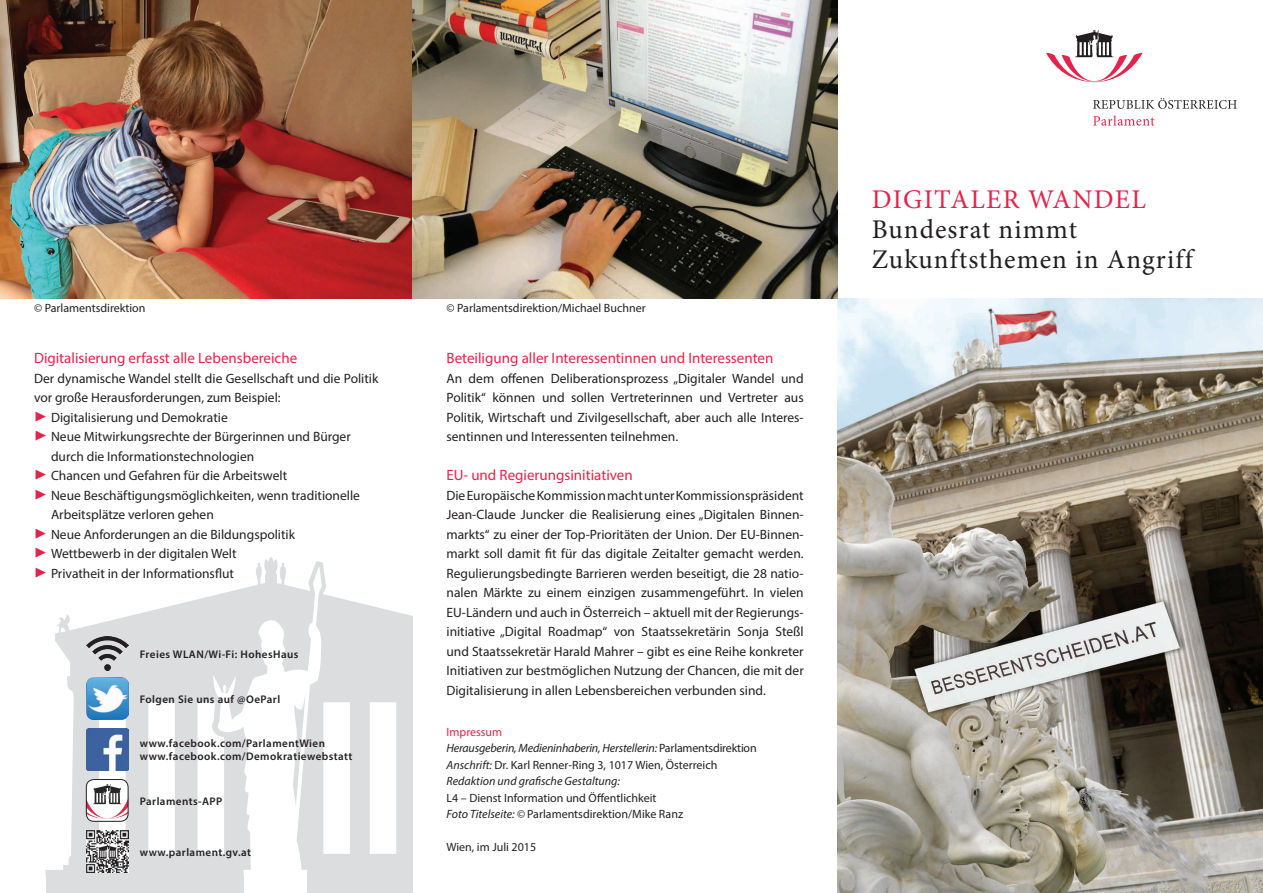
<style>
.page{position:relative;width:1263px;height:893px;background:#fff}
.page>*{position:absolute;margin:0;border:0;box-sizing:border-box;transform-origin:0 0}
.t1{font:27px/30px "Minion Pro";letter-spacing:.04em;color:#231f20}
.t2{font:27px "Minion Pro";letter-spacing:.05em;color:#e5234a}
.t3{font:15px "Myriad Pro";color:#e5234a}
.t4{font:13.5px/19.5px "Myriad Pro";color:#231f20}
.t5{font:12px "Myriad Pro";color:#231f20}
.t6{font:italic 12px "Myriad Pro";letter-spacing:-.015em;color:#231f20}
.t7{font:12px "Myriad Pro";color:#e5234a}
.t8{font:600 11.1px "Myriad Pro";letter-spacing:.04em;color:#231f20}
.s1{font-family:"Minion Pro";font-size:21px;color:#e5234a}
.s2{font-style:normal}
.s3{font-style:italic}
</style>
<div class="page">
<svg style="left:45px;top:557px;width:367px;height:320px;fill:#dcdddf"></svg>
<div style="left:46px;top:877px;width:197px;height:16px;background:#dcdddf"></div>
<div style="left:307px;top:877px;width:105px;height:16px;background:#dcdddf"></div>
<img style="left:86px;top:677px;width:42px;height:42px">
<img style="left:86px;top:637px;width:42px;height:33px">
<img style="left:86px;top:830px;width:42px;height:42px">
<div style="left:86px;top:779px;width:42px;height:42px;background:#fff;border-radius:8px"></div>
<img style="left:86px;top:803px;width:42px;height:16px">
<div style="left:86px;top:779px;width:42px;height:42px;border:1px solid #231f20;border-radius:8px"></div>
<div style="left:91px;top:780px;width:33px;height:25px;background:#fff;border-radius:4px"></div>
<svg style="left:91px;top:784px;width:33px;height:21px"></svg>
<img style="left:86px;top:728px;width:42px;height:42px">
<img style="left:838px;top:298px;width:425px;height:595px">
<svg style="left:1093px;top:98px;width:144px;height:11px"></svg>
<svg style="left:1093px;top:115px;width:61px;height:11px"></svg>
<svg style="left:1046px;top:30px;width:96px;height:52px"></svg>
<img style="left:0;top:0;width:838px;height:298px">
<p class="t5" style="left:34px;top:300px;width:113px">© Parlamentsdirektion</p>
<p class="t5" style="left:446px;top:300px;width:201px">© Parlamentsdirektion/Michael Buchner</p>
<p class="t3" style="left:34px;top:349px;width:265px">Digitalisierung erfasst alle Lebensbereiche</p>
<p class="t4" style="left:34px;top:368px;width:346px">Der dynamische Wandel stellt die Gesellschaft und die Politik vor große Herausforderungen, zum Beispiel:</p>
<p class="t4" style="left:34px;top:407px;width:195px"><span class="s1">▶</span> Digitalisierung und Demokratie</p>
<p class="t4" style="left:51px;top:427px;width:301px;text-indent:-17px"><span class="s1">▶</span> Neue Mitwirkungsrechte der Bürgerinnen und Bürger durch die Informationstechnologien</p>
<p class="t4" style="left:34px;top:466px;width:255px"><span class="s1">▶</span> Chancen und Gefahren für die Arbeitswelt</p>
<p class="t4" style="left:51px;top:485px;width:310px;text-indent:-17px"><span class="s1">▶</span> Neue Beschäftigungsmöglichkeiten, wenn traditionelle<br>Arbeitsplätze verloren gehen</p>
<p class="t4" style="left:34px;top:524px;width:263px"><span class="s1">▶</span> Neue Anforderungen an die Bildungspolitik</p>
<p class="t4" style="left:34px;top:544px;width:204px"><span class="s1">▶</span> Wettbewerb in der digitalen Welt</p>
<p class="t4" style="left:34px;top:563px;width:201px"><span class="s1">▶</span> Privatheit in der Informationsflut</p>
<p class="t8" style="left:140px;top:647px;width:160px">Freies WLAN/Wi-Fi: HohesHaus</p>
<p class="t8" style="left:140px;top:692px;width:142px">Folgen Sie uns auf @OeParl</p>
<p class="t8" style="left:140px;top:736px;width:187px">www.facebook.com/ParlamentWien</p>
<p class="t8" style="left:140px;top:749px;width:214px">www.facebook.com/Demokratiewebstatt</p>
<p class="t8" style="left:140px;top:794px;width:84px">Parlaments-APP</p>
<p class="t8" style="left:140px;top:845px;width:113px">www.parlament.gv.at</p>
<p class="t3" style="left:446px;top:349px;width:328px">Beteiligung aller Interessentinnen und Interessenten</p>
<p class="t4" style="left:446px;top:368px;width:359px;text-align:justify">An dem offenen Deliberationsprozess „Digitaler Wandel und Politik“ können und sollen Vertreterinnen und Vertreter aus Politik, Wirtschaft und Zivilgesellschaft, aber auch alle Interes&shy;sentinnen und Interessenten teilnehmen.</p>
<p class="t3" style="left:446px;top:466px;width:188px">EU- und Regierungsinitiativen</p>
<p class="t4" style="left:446px;top:485px;width:359px;text-align:justify">Die Europäische Kommission macht unter Kommissionspräsident Jean-Claude Juncker die Realisierung eines „Digitalen Binnen&shy;markts“ zu einer der Top-Prioritäten der Union. Der EU-Binnen&shy;markt soll damit fit für das digitale Zeitalter gemacht werden.<br>Regulierungsbedingte Barrieren werden beseitigt, die 28 natio&shy;nalen Märkte zu einem einzigen zusammengeführt. In vielen EU-Ländern und auch in Österreich – aktuell mit der Regierungs&shy;initiative „Digital Roadmap“ von Staatssekretärin Sonja Steßl und Staatssekretär Harald Mahrer – gibt es eine Reihe konkreter Initiativen zur bestmöglichen Nutzung der Chancen, die mit der Digitalisierung in allen Lebensbereichen verbunden sind.</p>
<p class="t7" style="left:446px;top:724px;width:57px">Impressum</p>
<p class="t6" style="left:446px;top:741px;width:312px">Herausgeberin, Medieninhaberin, Herstellerin: <span class="s2">Parlamentsdirektion</span></p>
<p class="t5" style="left:446px;top:757px;width:272px"><span class="s3">Anschrift:</span> Dr. Karl Renner-Ring 3, 1017 Wien, Österreich</p>
<p class="t6" style="left:446px;top:774px;width:175px">Redaktion und grafische Gestaltung:</p>
<p class="t5" style="left:446px;top:790px;width:212px">L4 – Dienst Information und Öffentlichkeit</p>
<p class="t5" style="left:446px;top:807px;width:238px"><span class="s3">Foto Titelseite: ©</span> Parlamentsdirektion/Mike Ranz</p>
<p class="t5" style="left:446px;top:840px;width:91px">Wien, im Juli 2015</p>
<p class="t2" style="left:872px;top:181px;width:276px">DIGITALER WANDEL</p>
<p class="t1" style="left:872px;top:214px;width:323px">Bundesrat nimmt<br>Zukunftsthemen in Angriff</p>
</div>
